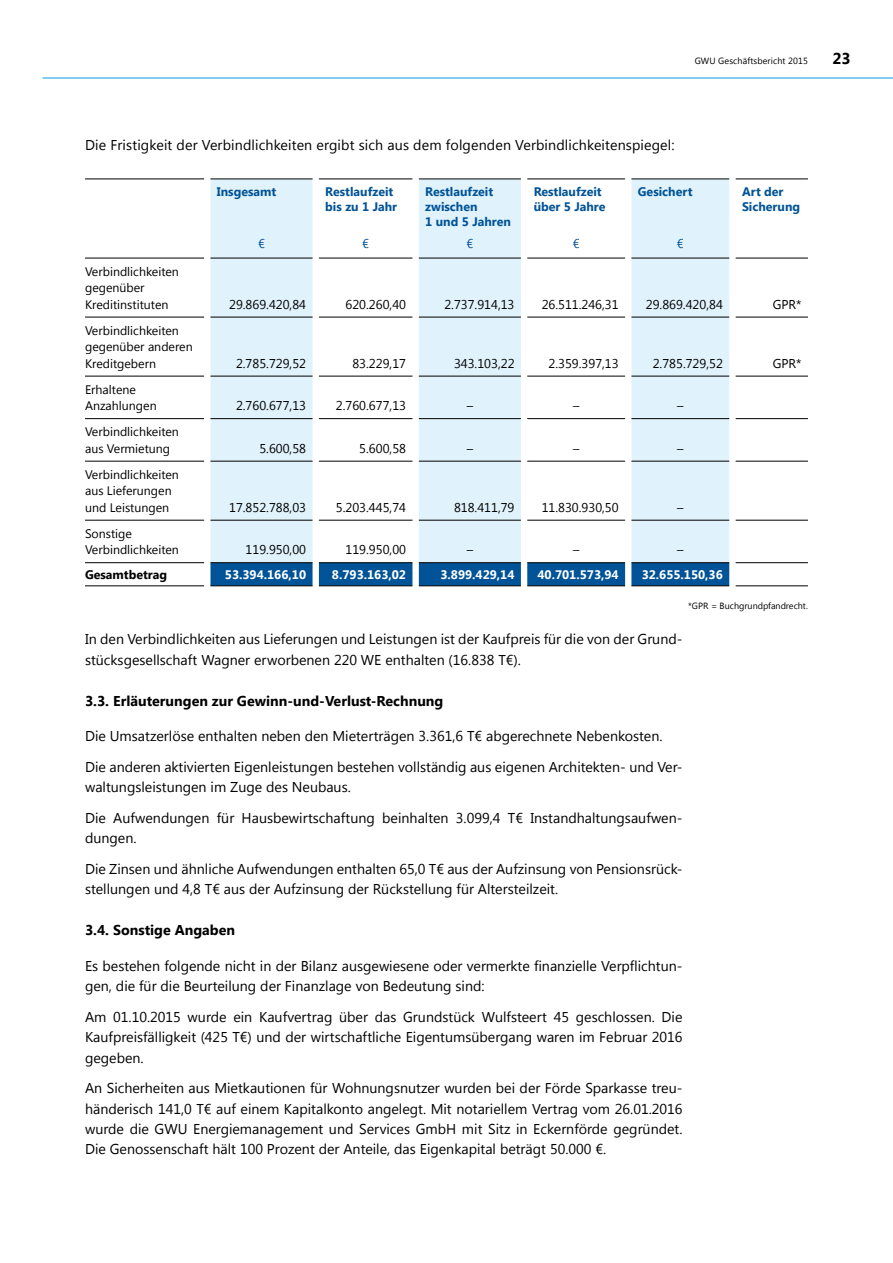
<style>
.page{position:relative;width:893px;height:1263px;background:#fff}
.page>*{position:absolute;margin:0;border:0;box-sizing:border-box;transform-origin:0 0}
.t1{font:700 15.75px "Segoe UI";color:#000}
.t2{font:14.25px/20.4px "Segoe UI";color:#000}
.t3{font:700 14.25px "Segoe UI";color:#000}
.t4{font:12.75px "Segoe UI";color:#000}
.t5{font:12.75px "Segoe UI";color:#005397}
.t6{font:12.3px/16.5px "Segoe UI";color:#000}
.t7{font:700 12.3px/15px "Segoe UI";color:#005397}
.t8{font:700 12.3px "Segoe UI";color:#fff}
.t9{font:700 12.3px "Segoe UI";color:#000}
.t10{font:9px "Segoe UI";letter-spacing:.005em;color:#000}
</style>
<div class="page">
<hr style="left:43px;top:78px;width:850px;height:1px;background:#009ee0">
<svg style="left:210px;top:179px;width:519px;height:384px;fill:#e0f2fb"></svg>
<svg style="left:210px;top:563px;width:519px;height:23px;background:#0d5b9b"></svg>
<hr style="left:210px;top:179px;width:103px;height:1px;background:#000">
<hr style="left:319px;top:179px;width:93px;height:1px;background:#000">
<hr style="left:419px;top:179px;width:102px;height:1px;background:#000">
<hr style="left:527px;top:179px;width:98px;height:1px;background:#000">
<hr style="left:631px;top:179px;width:98px;height:1px;background:#000">
<hr style="left:736px;top:179px;width:72px;height:1px;background:#000">
<hr style="left:210px;top:317px;width:103px;height:1px;background:#000">
<hr style="left:319px;top:317px;width:93px;height:1px;background:#000">
<hr style="left:419px;top:317px;width:102px;height:1px;background:#000">
<hr style="left:527px;top:317px;width:98px;height:1px;background:#000">
<hr style="left:631px;top:317px;width:98px;height:1px;background:#000">
<hr style="left:736px;top:317px;width:72px;height:1px;background:#000">
<hr style="left:210px;top:376px;width:103px;height:1px;background:#000">
<hr style="left:319px;top:376px;width:93px;height:1px;background:#000">
<hr style="left:419px;top:376px;width:102px;height:1px;background:#000">
<hr style="left:527px;top:376px;width:98px;height:1px;background:#000">
<hr style="left:631px;top:376px;width:98px;height:1px;background:#000">
<hr style="left:736px;top:376px;width:72px;height:1px;background:#000">
<hr style="left:210px;top:418px;width:103px;height:1px;background:#000">
<hr style="left:319px;top:418px;width:93px;height:1px;background:#000">
<hr style="left:419px;top:418px;width:102px;height:1px;background:#000">
<hr style="left:527px;top:418px;width:98px;height:1px;background:#000">
<hr style="left:631px;top:418px;width:98px;height:1px;background:#000">
<hr style="left:210px;top:461px;width:103px;height:1px;background:#000">
<hr style="left:319px;top:461px;width:93px;height:1px;background:#000">
<hr style="left:419px;top:461px;width:102px;height:1px;background:#000">
<hr style="left:527px;top:461px;width:98px;height:1px;background:#000">
<hr style="left:631px;top:461px;width:98px;height:1px;background:#000">
<hr style="left:210px;top:520px;width:103px;height:1px;background:#000">
<hr style="left:319px;top:520px;width:93px;height:1px;background:#000">
<hr style="left:419px;top:520px;width:102px;height:1px;background:#000">
<hr style="left:527px;top:520px;width:98px;height:1px;background:#000">
<hr style="left:631px;top:520px;width:98px;height:1px;background:#000">
<hr style="left:210px;top:562px;width:103px;height:1px;background:#000">
<hr style="left:319px;top:562px;width:93px;height:1px;background:#000">
<hr style="left:419px;top:562px;width:102px;height:1px;background:#000">
<hr style="left:527px;top:562px;width:98px;height:1px;background:#000">
<hr style="left:631px;top:562px;width:98px;height:1px;background:#000">
<hr style="left:210px;top:585px;width:103px;height:1px;background:#000">
<hr style="left:319px;top:585px;width:93px;height:1px;background:#000">
<hr style="left:419px;top:585px;width:102px;height:1px;background:#000">
<hr style="left:527px;top:585px;width:98px;height:1px;background:#000">
<hr style="left:631px;top:585px;width:98px;height:1px;background:#000">
<hr style="left:85px;top:317px;width:119px;height:1px;background:#000">
<hr style="left:85px;top:376px;width:119px;height:1px;background:#000">
<hr style="left:85px;top:418px;width:119px;height:1px;background:#000">
<hr style="left:85px;top:461px;width:119px;height:1px;background:#000">
<hr style="left:85px;top:520px;width:119px;height:1px;background:#000">
<hr style="left:85px;top:562px;width:119px;height:1px;background:#000">
<hr style="left:85px;top:585px;width:119px;height:1px;background:#000">
<hr style="left:85px;top:258px;width:119px;height:1px;background:#000">
<hr style="left:210px;top:258px;width:103px;height:1px;background:#000">
<hr style="left:319px;top:258px;width:93px;height:1px;background:#000">
<hr style="left:419px;top:258px;width:102px;height:1px;background:#000">
<hr style="left:527px;top:258px;width:98px;height:1px;background:#000">
<hr style="left:631px;top:258px;width:98px;height:1px;background:#000">
<hr style="left:736px;top:258px;width:72px;height:1px;background:#000">
<hr style="left:736px;top:418px;width:72px;height:1px;background:#000">
<hr style="left:736px;top:461px;width:72px;height:1px;background:#000">
<hr style="left:736px;top:520px;width:72px;height:1px;background:#000">
<hr style="left:736px;top:562px;width:72px;height:1px;background:#000">
<hr style="left:736px;top:585px;width:72px;height:1px;background:#000">
<hr style="left:85px;top:179px;width:119px;height:1px;background:#000">
<p class="t10" style="left:695px;top:54px;width:115px">GWU Geschäftsbericht 2015</p>
<p class="t1" style="left:832px;top:47px;width:20px">23</p>
<p class="t2" style="left:85px;top:134px;width:591px">Die Fristigkeit der Verbindlichkeiten ergibt sich aus dem folgenden Verbindlichkeitenspiegel:</p>
<p class="t6" style="left:85px;top:262px;width:95px">Verbindlichkeiten gegenüber<br>Kreditinstituten</p>
<p class="t6" style="left:85px;top:321px;width:109px">Verbindlichkeiten gegenüber anderen<br>Kreditgebern</p>
<p class="t6" style="left:85px;top:380px;width:73px">Erhaltene<br>Anzahlungen</p>
<p class="t6" style="left:85px;top:423px;width:95px">Verbindlichkeiten aus Vermietung</p>
<p class="t6" style="left:85px;top:465px;width:95px">Verbindlichkeiten aus Lieferungen und Leistungen</p>
<p class="t6" style="left:85px;top:524px;width:95px">Sonstige<br>Verbindlichkeiten</p>
<p class="t7" style="left:217px;top:184px;width:61px">Insgesamt</p>
<p class="t7" style="left:325px;top:184px;width:73px">Restlaufzeit bis zu 1 Jahr</p>
<p class="t7" style="left:425px;top:184px;width:87px">Restlaufzeit zwischen<br>1 und 5 Jahren</p>
<p class="t7" style="left:534px;top:184px;width:73px">Restlaufzeit über 5 Jahre</p>
<p class="t7" style="left:638px;top:184px;width:56px">Gesichert</p>
<p class="t7" style="left:742px;top:184px;width:60px">Art der<br>Sicherung</p>
<p class="t5" style="left:258px;top:235px;width:8px">€</p>
<p class="t5" style="left:362px;top:235px;width:8px">€</p>
<p class="t5" style="left:466px;top:235px;width:8px">€</p>
<p class="t5" style="left:573px;top:235px;width:8px">€</p>
<p class="t5" style="left:677px;top:235px;width:8px">€</p>
<p class="t4" style="left:229px;top:295px;width:79px">29.869.420,84</p>
<p class="t4" style="left:346px;top:295px;width:62px">620.260,40</p>
<p class="t4" style="left:444px;top:295px;width:72px">2.737.914,13</p>
<p class="t4" style="left:542px;top:295px;width:79px">26.511.246,31</p>
<p class="t4" style="left:646px;top:295px;width:79px">29.869.420,84</p>
<p class="t4" style="left:773px;top:295px;width:30px">GPR*</p>
<p class="t4" style="left:236px;top:354px;width:72px">2.785.729,52</p>
<p class="t4" style="left:352px;top:354px;width:55px">83.229,17</p>
<p class="t4" style="left:454px;top:354px;width:62px">343.103,22</p>
<p class="t4" style="left:549px;top:354px;width:72px">2.359.397,13</p>
<p class="t4" style="left:653px;top:354px;width:72px">2.785.729,52</p>
<p class="t4" style="left:773px;top:354px;width:30px">GPR*</p>
<p class="t4" style="left:236px;top:397px;width:72px">2.760.677,13</p>
<p class="t4" style="left:336px;top:397px;width:72px">2.760.677,13</p>
<p class="t4" style="left:467px;top:397px;width:8px">–</p>
<p class="t4" style="left:573px;top:397px;width:8px">–</p>
<p class="t4" style="left:677px;top:397px;width:8px">–</p>
<p class="t4" style="left:259px;top:439px;width:48px">5.600,58</p>
<p class="t4" style="left:359px;top:439px;width:48px">5.600,58</p>
<p class="t4" style="left:467px;top:439px;width:8px">–</p>
<p class="t4" style="left:573px;top:439px;width:8px">–</p>
<p class="t4" style="left:677px;top:439px;width:8px">–</p>
<p class="t4" style="left:229px;top:498px;width:79px">17.852.788,03</p>
<p class="t4" style="left:336px;top:498px;width:72px">5.203.445,74</p>
<p class="t4" style="left:454px;top:498px;width:62px">818.411,79</p>
<p class="t4" style="left:542px;top:498px;width:79px">11.830.930,50</p>
<p class="t4" style="left:677px;top:498px;width:8px">–</p>
<p class="t4" style="left:246px;top:541px;width:62px">119.950,00</p>
<p class="t4" style="left:346px;top:541px;width:62px">119.950,00</p>
<p class="t4" style="left:467px;top:541px;width:8px">–</p>
<p class="t4" style="left:573px;top:541px;width:8px">–</p>
<p class="t4" style="left:677px;top:541px;width:8px">–</p>
<p class="t9" style="left:85px;top:566px;width:84px">Gesamtbetrag</p>
<p class="t8" style="left:225px;top:566px;width:83px">53.394.166,10</p>
<p class="t8" style="left:332px;top:566px;width:76px">8.793.163,02</p>
<p class="t8" style="left:440px;top:566px;width:76px">3.899.429,14</p>
<p class="t8" style="left:537px;top:566px;width:83px">40.701.573,94</p>
<p class="t8" style="left:642px;top:566px;width:83px">32.655.150,36</p>
<p class="t10" style="left:688px;top:599px;width:120px">*GPR = Buchgrundpfandrecht.</p>
<p class="t2" style="left:85px;top:628px;width:599px">In den Verbindlichkeiten aus Lieferungen und Leistungen ist der Kaufpreis für die von der Grund&shy;stücksgesellschaft Wagner erworbenen 220 WE enthalten (16.838 T€).</p>
<p class="t3" style="left:85px;top:690px;width:360px">3.3. Erläuterungen zur Gewinn-und-Verlust-Rechnung</p>
<p class="t2" style="left:85px;top:720px;width:599px;line-height:30.6px">Die Umsatzerlöse enthalten neben den Mieterträgen 3.361,6 T€ abgerechnete Nebenkosten.<br>Die anderen aktivierten Eigenleistungen bestehen vollständig aus eigenen Architekten- und Ver-</p>
<p class="t2" style="left:85px;top:771px;width:597px;line-height:30.6px">waltungsleistungen im Zuge des Neubaus.<br>Die Aufwendungen für Hausbewirtschaftung beinhalten 3.099,4 T€ Instandhaltungsaufwen-</p>
<p class="t2" style="left:85px;top:822px;width:599px;line-height:30.6px">dungen.<br>Die Zinsen und ähnliche Aufwendungen enthalten 65,0 T€ aus der Aufzinsung von Pensionsrück-</p>
<p class="t2" style="left:85px;top:878px;width:473px">stellungen und 4,8 T€ aus der Aufzinsung der Rückstellung für Altersteilzeit.</p>
<p class="t3" style="left:85px;top:920px;width:151px">3.4. Sonstige Angaben</p>
<p class="t2" style="left:85px;top:955px;width:599px">Es bestehen folgende nicht in der Bilanz ausgewiesene oder vermerkte finanzielle Verpflichtun&shy;gen, die für die Beurteilung der Finanzlage von Bedeutung sind:</p>
<p class="t2" style="left:85px;top:1006px;width:599px;text-align:justify">Am 01.10.2015 wurde ein Kaufvertrag über das Grundstück Wulfsteert 45 geschlossen. Die Kaufpreisfälligkeit (425 T€) und der wirtschaftliche Eigentumsübergang waren im Februar 2016 gegeben.</p>
<p class="t2" style="left:85px;top:1077px;width:599px;text-align:justify">An Sicherheiten aus Mietkautionen für Wohnungsnutzer wurden bei der Förde Sparkasse treu&shy;händerisch 141,0 T€ auf einem Kapitalkonto angelegt. Mit notariellem Vertrag vom 26.01.2016 wurde die GWU Energiemanagement und Services GmbH mit Sitz in Eckernförde gegründet.<br>Die Genossenschaft hält 100 Prozent der Anteile, das Eigenkapital beträgt 50.000 €.</p>
</div>
